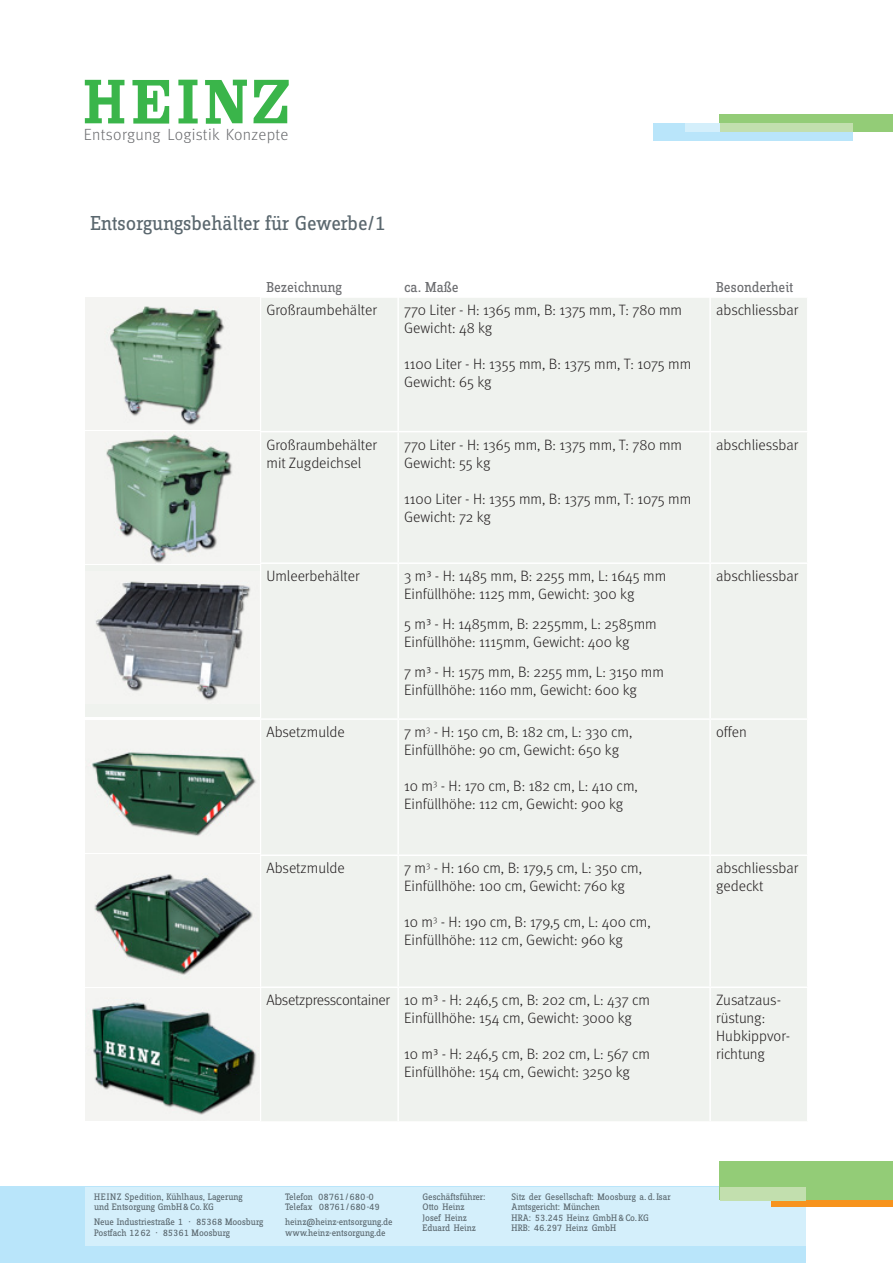
<style>
.page{position:relative;width:893px;height:1263px;background:#fff}
.page>*{position:absolute;margin:0;border:0;box-sizing:border-box;transform-origin:0 0}
.t1{font:21px "Zine Slab Dis Regular Roman Tf";letter-spacing:-.01em;color:#5a676e}
.t2{font:16.2px "Meta Light LF";letter-spacing:.02em;color:#6c6d70}
.t3{font:300 15px/18px "Meta";color:#231f20}
.t4{font:15px "Zine Slab Dis";letter-spacing:-.01em;color:#6c6d70}
.t5{font:9.75px/10.5px "Zine Slab Dis Regular Roman Tf";letter-spacing:-.01em;color:#5a676e}
.t6{font:9.75px/10.5px "Zine Slab Dis";color:#5a676e}
.s1{font-family:"Zine Slab Dis"}
</style>
<div class="page">
<div style="left:261px;top:298px;width:546px;height:823px;background:#eff2ee"></div>
<hr style="left:397px;top:298px;width:2px;height:133px;background:#fff">
<hr style="left:709px;top:298px;width:2px;height:133px;background:#fff">
<hr style="left:260px;top:431px;width:138px;height:1px;background:#fff">
<hr style="left:398px;top:431px;width:312px;height:1px;background:#fff">
<hr style="left:397px;top:432px;width:2px;height:130px;background:#fff">
<hr style="left:710px;top:431px;width:98px;height:1px;background:#fff">
<hr style="left:709px;top:432px;width:2px;height:130px;background:#fff">
<hr style="left:260px;top:562px;width:138px;height:2px;background:#fff">
<hr style="left:398px;top:562px;width:312px;height:2px;background:#fff">
<hr style="left:397px;top:564px;width:2px;height:154px;background:#fff">
<hr style="left:710px;top:562px;width:98px;height:2px;background:#fff">
<hr style="left:709px;top:564px;width:2px;height:154px;background:#fff">
<hr style="left:260px;top:718px;width:138px;height:2px;background:#fff">
<hr style="left:398px;top:718px;width:312px;height:2px;background:#fff">
<hr style="left:397px;top:720px;width:2px;height:134px;background:#fff">
<hr style="left:710px;top:718px;width:98px;height:2px;background:#fff">
<hr style="left:709px;top:720px;width:2px;height:134px;background:#fff">
<hr style="left:260px;top:854px;width:138px;height:2px;background:#fff">
<hr style="left:398px;top:854px;width:312px;height:2px;background:#fff">
<hr style="left:397px;top:856px;width:2px;height:130px;background:#fff">
<hr style="left:710px;top:854px;width:98px;height:2px;background:#fff">
<hr style="left:709px;top:856px;width:2px;height:130px;background:#fff">
<hr style="left:260px;top:986px;width:138px;height:2px;background:#fff">
<hr style="left:398px;top:986px;width:312px;height:2px;background:#fff">
<hr style="left:397px;top:988px;width:2px;height:133px;background:#fff">
<hr style="left:710px;top:986px;width:98px;height:2px;background:#fff">
<hr style="left:709px;top:988px;width:2px;height:133px;background:#fff">
<svg style="left:85px;top:80px;width:39px;height:43px"></svg>
<svg style="left:132px;top:80px;width:37px;height:44px"></svg>
<svg style="left:178px;top:80px;width:20px;height:43px"></svg>
<svg style="left:205px;top:80px;width:42px;height:44px"></svg>
<svg style="left:253px;top:80px;width:36px;height:43px"></svg>
<img style="left:85px;top:298px;width:174px;height:132px">
<img style="left:85px;top:432px;width:174px;height:132px">
<div style="left:86px;top:565px;width:174px;height:152px;background:#eff2ee"></div>
<img style="left:96px;top:581px;width:155px;height:119px">
<img style="left:85px;top:720px;width:174px;height:132px">
<img style="left:85px;top:854px;width:174px;height:132px">
<img style="left:85px;top:988px;width:174px;height:132px">
<div style="left:0;top:1187px;width:806px;height:76px;background:#b9e5fa"></div>
<div style="left:85px;top:1187px;width:721px;height:58px;background:#d4effb"></div>
<div style="left:771px;top:1200px;width:122px;height:6px;background:#f7931d"></div>
<div style="left:653px;top:123px;width:199px;height:17px;background:#b9e5fa"></div>
<div style="left:720px;top:115px;width:173px;height:17px;background:#93cc77"></div>
<div style="left:685px;top:123px;width:35px;height:9px;background:#d4effb"></div>
<div style="left:720px;top:123px;width:132px;height:9px;background:#c2dfae"></div>
<div style="left:720px;top:1161px;width:173px;height:39px;background:#93cc77"></div>
<div style="left:720px;top:1187px;width:86px;height:13px;background:#c2dfae"></div>
<p class="t2" style="left:84px;top:125px;width:206px">Entsorgung Logistik Konzepte</p>
<h1 class="t1" style="left:90px;top:212px;width:297px">Entsorgungsbehälter für Gewerbe/1</h1>
<p class="t4" style="left:266px;top:279px;width:77px">Bezeichnung</p>
<p class="t4" style="left:404px;top:279px;width:56px">ca. Maße</p>
<p class="t4" style="left:716px;top:279px;width:79px">Besonderheit</p>
<p class="t3" style="left:266px;top:301px;width:112px">Großraumbehälter</p>
<p class="t3" style="left:404px;top:301px;width:280px">770 Liter - H: 1365 mm, B: 1375 mm, T: 780 mm<br>Gewicht: 48 kg</p>
<p class="t3" style="left:404px;top:355px;width:289px">1100 Liter - H: 1355 mm, B: 1375 mm, T: 1075 mm<br>Gewicht: 65 kg</p>
<p class="t3" style="left:716px;top:301px;width:84px">abschliessbar</p>
<p class="t3" style="left:266px;top:435px;width:112px">Großraumbehälter mit Zugdeichsel</p>
<p class="t3" style="left:404px;top:435px;width:280px">770 Liter - H: 1365 mm, B: 1375 mm, T: 780 mm<br>Gewicht: 55 kg</p>
<p class="t3" style="left:404px;top:489px;width:289px">1100 Liter - H: 1355 mm, B: 1375 mm, T: 1075 mm<br>Gewicht: 72 kg</p>
<p class="t3" style="left:266px;top:567px;width:95px">Umleerbehälter</p>
<p class="t3" style="left:404px;top:567px;width:264px">3 m³ - H: 1485 mm, B: 2255 mm, L: 1645 mm<br>Einfüllhöhe: 1125 mm, Gewicht: 300 kg</p>
<p class="t3" style="left:404px;top:615px;width:254px">5 m³ - H: 1485mm, B: 2255mm, L: 2585mm<br>Einfüllhöhe: 1115mm, Gewicht: 400 kg</p>
<p class="t3" style="left:404px;top:663px;width:261px">7 m³ - H: 1575 mm, B: 2255 mm, L: 3150 mm<br>Einfüllhöhe: 1160 mm, Gewicht: 600 kg</p>
<p class="t3" style="left:266px;top:723px;width:80px">Absetzmulde</p>
<p class="t3" style="left:404px;top:723px;width:230px">7 m<sup>3</sup> - H: 150 cm, B: 182 cm, L: 330 cm,<br>Einfüllhöhe: 90 cm, Gewicht: 650 kg</p>
<p class="t3" style="left:404px;top:777px;width:235px">10 m<sup>3</sup> - H: 170 cm, B: 182 cm, L: 410 cm,<br>Einfüllhöhe: 112 cm, Gewicht: 900 kg</p>
<p class="t3" style="left:266px;top:859px;width:80px">Absetzmulde</p>
<p class="t3" style="left:404px;top:859px;width:239px">7 m<sup>3</sup> - H: 160 cm, B: 179,5 cm, L: 350 cm,<br>Einfüllhöhe: 100 cm, Gewicht: 760 kg</p>
<p class="t3" style="left:404px;top:913px;width:248px">10 m<sup>3</sup> - H: 190 cm, B: 179,5 cm, L: 400 cm,<br>Einfüllhöhe: 112 cm, Gewicht: 960 kg</p>
<p class="t3" style="left:404px;top:991px;width:247px;text-indent:-138px">Absetzpresscontainer 10 m³ - H: 246,5 cm, B: 202 cm, L: 437 cm<br>Einfüllhöhe: 154 cm, Gewicht: 3000 kg</p>
<p class="t3" style="left:404px;top:1045px;width:247px">10 m³ - H: 246,5 cm, B: 202 cm, L: 567 cm<br>Einfüllhöhe: 154 cm, Gewicht: 3250 kg</p>
<p class="t3" style="left:716px;top:435px;width:84px">abschliessbar</p>
<p class="t3" style="left:716px;top:567px;width:84px">abschliessbar</p>
<p class="t3" style="left:716px;top:723px;width:32px">offen</p>
<p class="t3" style="left:716px;top:859px;width:84px">abschliessbar gedeckt</p>
<p class="t3" style="left:716px;top:991px;width:75px">Zusatzaus&shy;rüstung:<br>Hubkippvor&shy;richtung</p>
<p class="t6" style="left:94px;top:1192px;width:150px">HEINZ Spedition, Kühlhaus, Lagerung und Entsorgung GmbH&amp;Co.KG</p>
<p class="t5" style="left:94px;top:1217px;width:171px">Neue Industriestraße 1 · 85368 Moosburg<br>Postfach 1262 <span class="s1">·</span> 85361 Moosburg</p>
<p class="t5" style="left:285px;top:1192px;width:96px">Telefon 08761/680-0<br>Telefax 08761/680-49</p>
<p class="t5" style="left:285px;top:1217px;width:109px">heinz@heinz-entsorgung.de www.heinz-entsorgung.de</p>
<p class="t5" style="left:423px;top:1192px;width:64px">Geschäftsführer:<br>Otto Heinz<br>Josef Heinz<br>Eduard Heinz</p>
<p class="t5" style="left:512px;top:1192px;width:161px">Sitz der Gesellschaft: Moosburg a.d.Isar<br>Amtsgericht: München<br>HRA: 53.245 Heinz GmbH&amp;Co.KG<br>HRB: 46.297 Heinz GmbH</p>
</div>
